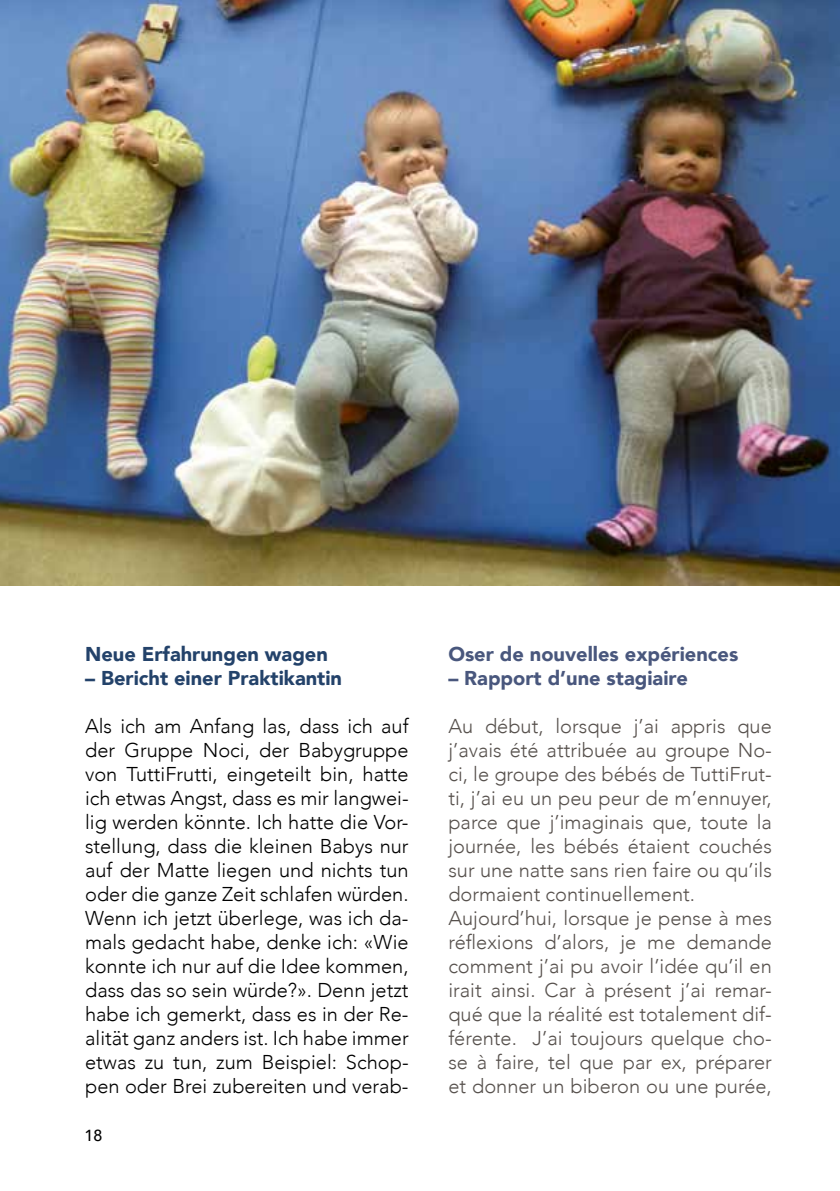
<style>
.page{position:relative;width:840px;height:1191px;background:#fff}
.page>*{position:absolute;margin:0;border:0;box-sizing:border-box;transform-origin:0 0}
.t1{font:300 20px/24px "Avenir";color:#000;text-align:justify}
.t2{font:300 20px/24px "Avenir";color:#57514d}
.t3{font:900 20px "Avenir";color:#49577d}
.t4{font:900 20px "Avenir";color:#23426a}
.t5{font:500 16px "Avenir";color:#000}
</style>
<div class="page">
<img style="left:0;top:0;width:839px;height:586px">
<p class="t4" style="left:85px;top:637px;width:244px">Neue Erfahrungen wagen</p>
<p class="t4" style="left:85px;top:661px;width:258px">– Bericht einer Praktikantin</p>
<p class="t1" style="left:85px;top:714px;width:325px">Als ich am Anfang las, dass ich auf der Gruppe Noci, der Babygruppe von TuttiFrutti, eingeteilt bin, hatte ich etwas Angst, dass es mir langwei&shy;lig werden könnte. Ich hatte die Vor&shy;stellung, dass die kleinen Babys nur auf der Matte liegen und nichts tun oder die ganze Zeit schlafen würden.<br>Wenn ich jetzt überlege, was ich da&shy;mals gedacht habe, denke ich: «Wie konnte ich nur auf die Idee kommen, dass das so sein würde?». Denn jetzt habe ich gemerkt, dass es in der Re&shy;alität ganz anders ist. Ich habe immer etwas zu tun, zum Beispiel: Schop&shy;pen oder Brei zubereiten und verab-</p>
<p class="t5" style="left:84px;top:1122px;width:19px">18</p>
<p class="t3" style="left:448px;top:637px;width:291px">Oser de nouvelles expériences</p>
<p class="t3" style="left:448px;top:661px;width:241px">– Rapport d’une stagiaire</p>
<p class="t2" style="left:448px;top:714px;width:325px">Au début, lorsque j’ai appris que j’avais été attribuée au groupe No&shy;ci, le groupe des bébés de TuttiFrut&shy;ti, j’ai eu un peu peur de m’ennuyer, parce que j’imaginais que, toute la journée, les bébés étaient couchés sur une natte sans rien faire ou qu’ils dormaient continuellement.<br>Aujourd’hui, lorsque je pense à mes réflexions d’alors, je me demande comment j’ai pu avoir l’idée qu’il en irait ainsi. Car à présent j’ai remar&shy;qué que la réalité est totalement dif&shy;férente. J’ai toujours quelque cho&shy;se à faire, tel que par ex, préparer et donner un biberon ou une purée,</p>
</div>
